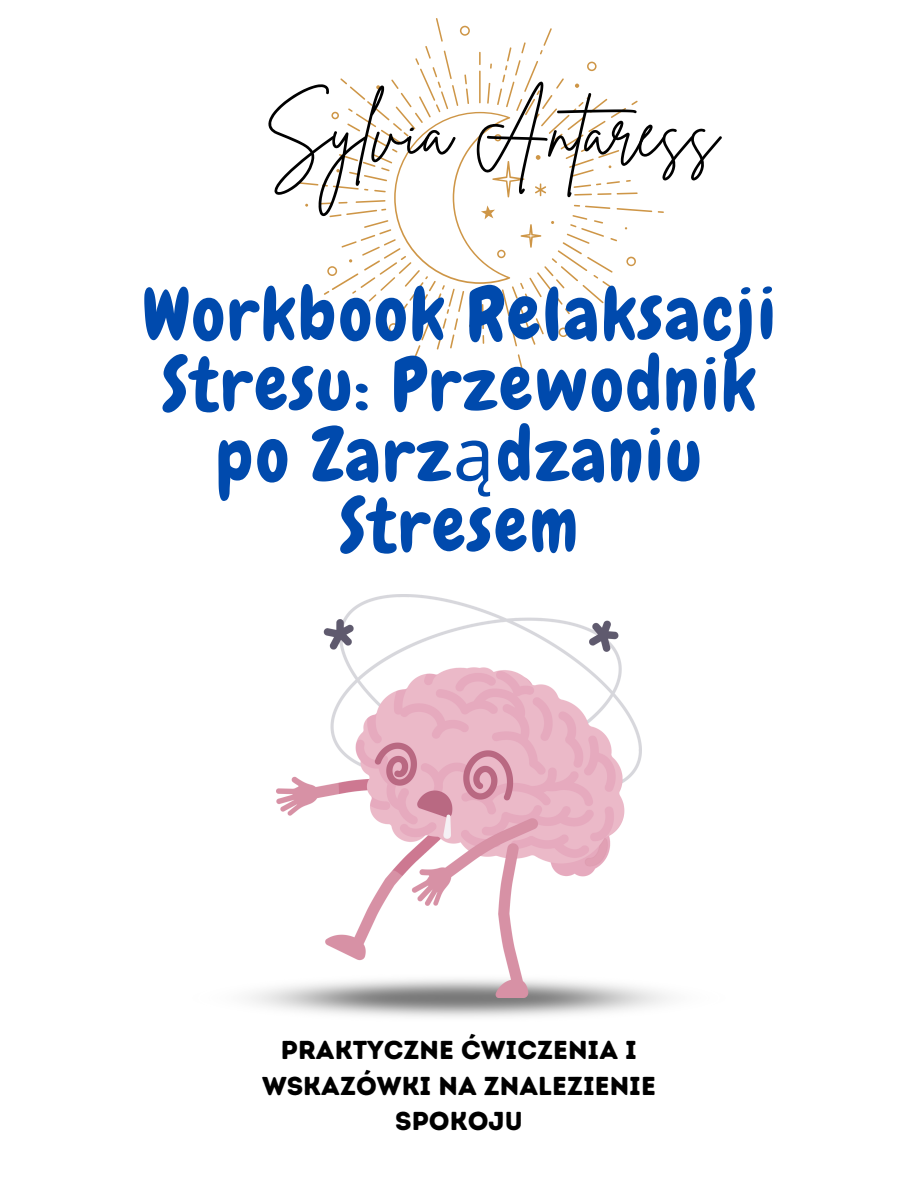
<style>
.page{position:relative;width:918px;height:1188px;background:#fff}
.page>*{position:absolute;margin:0;border:0;box-sizing:border-box;transform-origin:0 0}
.t1{font:73.35px/70.7px "Chewy";letter-spacing:.035em;color:#004aad;text-align:center}
.t2{font:70.95px "Brittany Signature";color:#000}
.t3{font:25.95px/35.7px "Intro Rust Base";color:#000;text-align:center}
.s1{font-family:"Noto Sans"}
</style>
<div class="page">
<img style="left:276px;top:594px;width:366px;height:404px">
<svg style="left:298px;top:18px;width:366px;height:351px"></svg>
<h1 class="t2" style="left:265px;top:85px;width:455px">Sylvia Antaress</h1>
<p class="t1" style="left:142px;top:279px;width:635px">Workbook Relaksacji<br>Stresu: Przewodnik po Zarz<span class="s1">ą</span>dzaniu<br>Stresem</p>
<h1 class="t3" style="left:262px;top:1032px;width:395px">PRAKTYCZNE ĆWICZENIA I<br>WSKAZÓWKI NA ZNALEZIENIE<br>SPOKOJU</h1>
</div>
